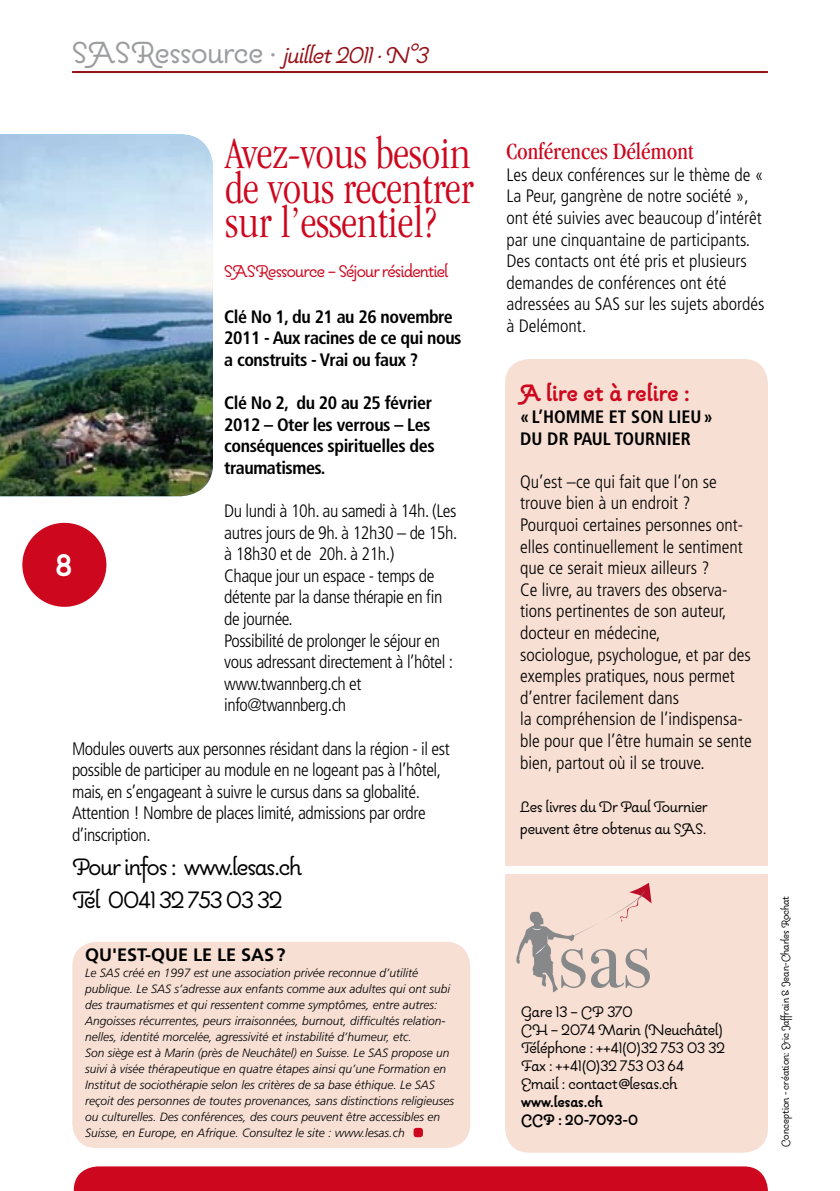
<style>
.page{position:relative;width:840px;height:1191px;background:#fff}
.page>*{position:absolute;margin:0;border:0;box-sizing:border-box;transform-origin:0 0}
.t1{font:300 condensed 46px/34px "Garamond";color:#cd071e;text-align:justify}
.t2{font:700 38px "Pauline";color:#fff}
.t3{font:28px/33.6px "Pauline";letter-spacing:-.025em;color:#000}
.t4{font:700 28px "Pauline";color:#cd071e}
.t5{font:italic 27px "Pauline";letter-spacing:-.02em;color:#951118}
.t6{font:condensed 24px "Garamond";color:#cd071e}
.t7{font:20px "Pauline";letter-spacing:-.025em;color:#cd071e}
.t8{font:300 condensed 18px/21.6px "Frutiger";color:#000}
.t9{font:300 condensed 18px/21.6px "Frutiger";letter-spacing:-.025em;color:#000}
.t10{font:700 condensed 18px/21.6px "Frutiger";letter-spacing:-.025em;color:#000}
.t11{font:18px/18px "Pauline";color:#000}
.t12{font:700 condensed 18px/21.6px "Frutiger";color:#000}
.t13{font:700 18px/18px "Pauline";color:#000}
.t14{font:700 18px "Frutiger";color:#000}
.t15{font:italic 300 12px/16px "Frutiger";color:#000}
.t16{font:12px "Pauline";color:#000}
.s1{font-style:normal;font-size:36px;color:#9c9d9f}
</style>
<div class="page">
<div style="left:72px;top:942px;width:398px;height:206px;background:#f7dfd3;border-radius:24px"></div>
<div style="left:505px;top:359px;width:262px;height:793px;background:#f7dfd3;border-radius:24px"></div>
<div style="left:501px;top:866px;width:289px;height:7px;background:#fff"></div>
<svg style="left:516px;top:883px;width:135px;height:109px"></svg>
<div style="left:413px;top:1127px;width:9px;height:10px;background:#cd071e;border-radius:3px"></div>
<img style="left:0;top:134px;width:213px;height:362px">
<hr style="left:72px;top:71px;width:695px;height:2px;background:#951118">
<div style="left:74px;top:1166px;width:693px;height:25px;background:#cd071e"></div>
<div style="left:22px;top:523px;width:84px;height:84px;background:#cd071e;border-radius:50%"></div>
<h3 class="t5" style="left:72px;top:39px;width:357px"><span class="s1">SASRessource ·</span> juillet 2011 · N°3</h3>
<h1 class="t1" style="left:225px;top:137px;width:249px">Avez-vous besoin de vous recentrer sur l’essentiel?</h1>
<h3 class="t7" style="left:224px;top:259px;width:225px">SASRessource – Séjour résidentiel</h3>
<h3 class="t10" style="left:224px;top:305px;width:239px">Clé No 1, du 21 au 26 novembre<br>2011 - Aux racines de ce qui nous a construits - Vrai ou faux ?</h3>
<h3 class="t10" style="left:224px;top:392px;width:212px">Clé No 2, du 20 au 25 février<br>2012 – Oter les verrous – Les conséquences spirituelles des traumatismes.</h3>
<p class="t9" style="left:224px;top:500px;width:234px">Du lundi à 10h. au samedi à 14h. (Les autres jours de 9h. à 12h30 – de 15h. à 18h30 et de 20h. à 21h.)<br>Chaque jour un espace - temps de détente par la danse thérapie en fin de journée.<br>Possibilité de prolonger le séjour en vous adressant directement à l’hôtel : www.twannberg.ch et info@twannberg.ch</p>
<p class="t9" style="left:72px;top:738px;width:379px">Modules ouverts aux personnes résidant dans la région - il est possible de participer au module en ne logeant pas à l’hôtel, mais, en s’engageant à suivre le cursus dans sa globalité.<br>Attention ! Nombre de places limité, admissions par ordre d’inscription.</p>
<h3 class="t3" style="left:72px;top:851px;width:231px">Pour infos : www.lesas.ch<br>Tél 0041 32 753 03 32</h3>
<h2 class="t2" style="left:55px;top:541px;width:18px">8</h2>
<h3 class="t14" style="left:85px;top:944px;width:202px">QU'EST-QU E LE LE SAS ?</h3>
<p class="t15" style="left:85px;top:965px;width:370px">Le SAS créé en 1997 est une association privée reconnue d’utilité publique. Le SAS s’adresse aux enfants comme aux adultes qui ont subi des traumatismes et qui ressentent comme symptômes, entre autres:<br>Angoisses récurrentes, peurs irraisonnées, burnout, difficultés relation&shy;nelles, identité morcelée, agressivité et instabilité d’humeur, etc.<br>Son siège est à Marin (près de Neuchâtel) en Suisse. Le SAS propose un suivi à visée thérapeutique en quatre étapes ainsi qu’une Formation en Institut de sociothérapie selon les critères de sa base éthique. Le SAS reçoit des personnes de toutes provenances, sans distinctions religieuses ou culturelles. Des conférences, des cours peuvent être accessibles en Suisse, en Europe, en Afrique. Consultez le site : www.lesas.ch</p>
<h3 class="t6" style="left:506px;top:138px;width:188px">Conférences Délémont</h3>
<p class="t8" style="left:506px;top:164px;width:259px">Les deux conférences sur le thème de « La Peur, gangrène de notre société », ont été suivies avec beaucoup d’intérêt par une cinquantaine de participants.<br>Des contacts ont été pris et plusieurs demandes de conférences ont été adressées au SAS sur les sujets abordés à Delémont.</p>
<h3 class="t4" style="left:520px;top:375px;width:171px">A lire et à relire :</h3>
<h3 class="t12" style="left:520px;top:406px;width:194px">«L’homme et son lieu» du Dr Paul Tournier</h3>
<p class="t8" style="left:520px;top:471px;width:233px">Qu’est –ce qui fait que l’on se trouve bien à un endroit ?<br>Pourquoi certaines personnes ont&shy;elles continuellement le sentiment que ce serait mieux ailleurs ?<br>Ce livre, au travers des observa&shy;tions pertinentes de son auteur, docteur en médecine,<br>sociologue, psychologue, et par des exemples pratiques, nous permet d’entrer facilement dans<br>la compréhension de l’indispensa&shy;ble pour que l’être humain se sente bien, partout où il se trouve.</p>
<h3 class="t11" style="left:520px;top:797px;width:189px;line-height:21.6px">Les livres du Dr Paul Tournier peuvent être obtenus au SAS.</h3>
<h3 class="t11" style="left:521px;top:1003px;width:205px">Gare 13 – CP 370<br>CH – 2074 Marin (Neuchâtel)<br>Téléphone : ++41(0)32 753 03 32<br>Fax : ++41(0)32 753 03 64<br>Email : contact@lesas.ch</h3>
<h3 class="t13" style="left:521px;top:1093px;width:118px">www.lesas.ch<br>CCP : 20-7093-0</h3>
<p class="t16" style="left:777px;top:1146px;width:252px;rotate:-90deg">Conception - création: Eric Jaffrain &amp; Jean-Charles Rochat</p>
</div>
